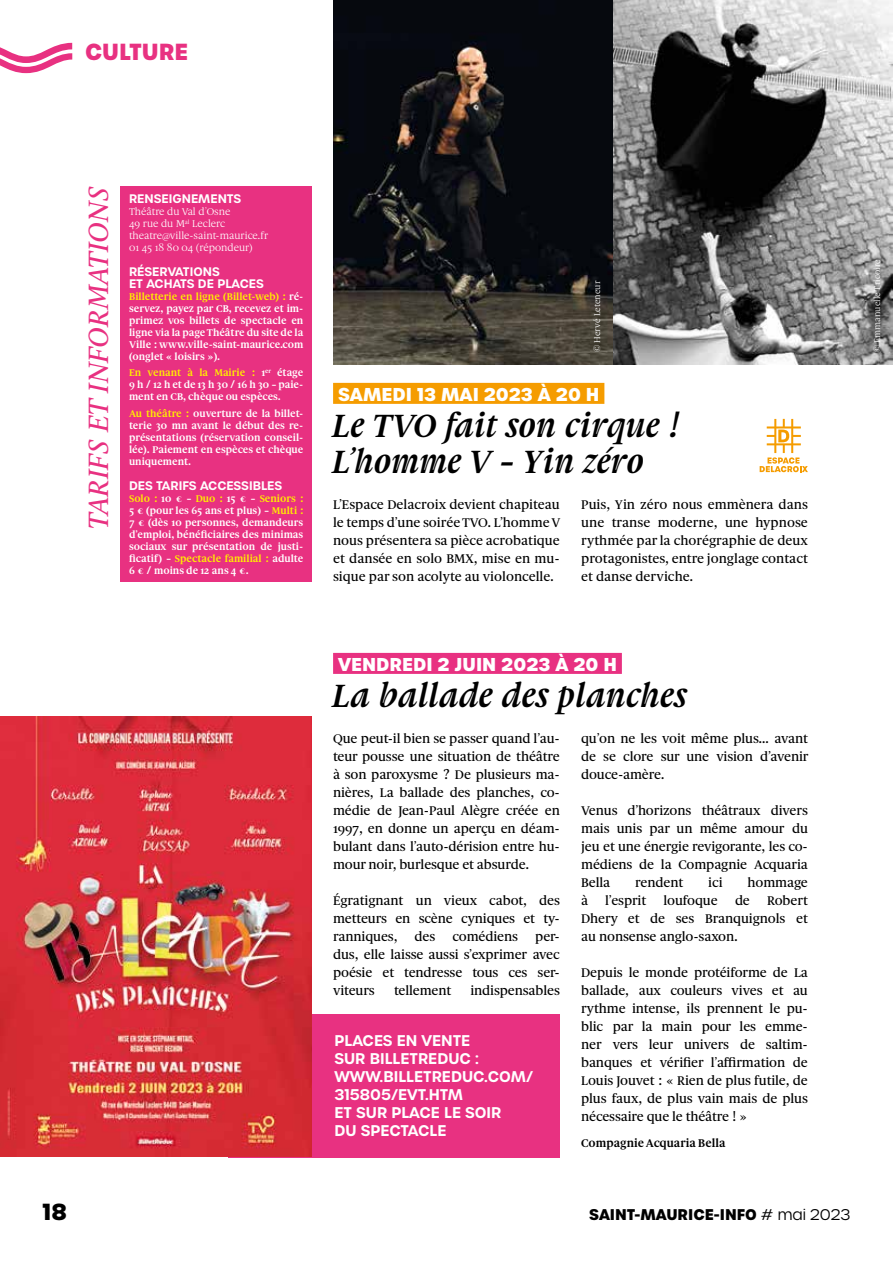
<style>
.page{position:relative;width:893px;height:1263px;background:#fff}
.page>*{position:absolute;margin:0;border:0;box-sizing:border-box;transform-origin:0 0}
.t1{font:italic 700 34.5px/36px "Gauthier FY";color:#000}
.t2{font:italic 500 30px "Gauthier FY";color:#e83181}
.t3{font:700 22.5px "Urbane";color:#e83181}
.t4{font:700 22.5px "Urbane";color:#000}
.t5{font:700 18px "Urbane";color:#fff}
.t6{font:600 15px/18px "Urbane";color:#fff}
.t7{font:700 15px "Urbane";color:#000}
.t8{font:500 13.5px/18px "Gauthier FY";letter-spacing:-.01em;color:#000;text-align:justify}
.t9{font:600 12px/12px "Urbane";color:#fff}
.t10{font:700 12px "Gauthier FY";color:#000}
.t11{font:700 10.5px/12px "Gauthier FY";color:#fff;text-align:justify}
.t12{font:10.5px/12px "Gauthier FY";color:#fff}
.t13{font:9px "Gauthier FY";color:#fff}
.s1{color:#ffed00}
.s2{font-weight:300}
</style>
<div class="page">
<svg style="left:0;top:43px;width:72px;height:30px"></svg>
<div style="left:121px;top:186px;width:191px;height:396px;background:#e83181"></div>
<div style="left:333px;top:383px;width:271px;height:21px;background:#f59c00"></div>
<div style="left:333px;top:653px;width:289px;height:21px;background:#e83181"></div>
<div style="left:228px;top:1014px;width:332px;height:143px;background:#e83181"></div>
<svg style="left:760px;top:419px;width:48px;height:53px"></svg>
<img style="left:333px;top:0;width:560px;height:365px">
<img style="left:0;top:716px;width:312px;height:440px">
<h3 class="t3" style="left:85px;top:36px;width:105px">CULTURE</h3>
<h2 class="t2" style="left:80px;top:529px;width:345px;rotate:-90deg">TARIFS ET INFORMATIONS</h2>
<p class="t9" style="left:129px;top:193px;width:114px">RENSEIGNEMENTS</p>
<p class="t12" style="left:129px;top:206px;width:141px">Théâtre du Val d’Osne<br>49 rue du M<sup>al</sup> Leclerc theatre@ville-saint-maurice.fr<br>01 45 18 80 04 (répondeur)</p>
<p class="t9" style="left:129px;top:266px;width:136px">RÉSERVATIONS<br>ET ACHATS DE PLACES</p>
<p class="t11" style="left:129px;top:291px;width:176px"><span class="s1">Billetterie en ligne (Billet-web) :</span> ré&shy;servez, payez par CB, recevez et im&shy;primez vos billets de spectacle en ligne via la page Théâtre du site de la Ville : www.ville-saint-maurice.com (onglet « loisirs »).</p>
<p class="t11" style="left:129px;top:367px;width:176px"><span class="s1">En venant à la Mairie :</span> 1<sup>er</sup> étage 9 h / 12 h et de 13 h 30 / 16 h 30 – paie&shy;ment en CB, chèque ou espèces.</p>
<p class="t11" style="left:129px;top:407px;width:176px"><span class="s1">Au théâtre :</span> ouverture de la billet&shy;terie 30 mn avant le début des re&shy;présentations (réservation conseil&shy;lée). Paiement en espèces et chèque uniquement.</p>
<p class="t9" style="left:129px;top:479px;width:155px">DES TARIFS ACCESSIBLES</p>
<p class="t11" style="left:129px;top:492px;width:176px"><span class="s1">Solo :</span> 10 € – <span class="s1">Duo :</span> 15 € – <span class="s1">Seniors :<br></span>5 € (pour les 65 ans et plus) – <span class="s1">Multi :<br></span>7 € (dès 10 personnes, demandeurs d’emploi, bénéficiaires des minimas sociaux sur présentation de justi&shy;ficatif) – <span class="s1">Spectacle familial :</span> adulte 6 € / moins de 12 ans 4 €.</p>
<p class="t13" style="left:592px;top:352px;width:73px;rotate:-90deg">© Hervé Leteneur</p>
<h3 class="t5" style="left:338px;top:382px;width:263px">SAMEDI 13 MAI 2023 À 20 H</h3>
<h1 class="t1" style="left:333px;top:407px;width:349px">Le TVO fait son cirque !<br>L’homme V – Yin zéro</h1>
<p class="t8" style="left:333px;top:495px;width:229px">L’Espace Delacroix devient chapiteau le temps d’une soirée TVO. L’homme V nous présentera sa pièce acrobatique et dansée en solo BMX, mise en mu&shy;sique par son acolyte au violoncelle.</p>
<p class="t8" style="left:581px;top:495px;width:228px">Puis, Yin zéro nous emmènera dans une transe moderne, une hypnose rythmée par la chorégraphie de deux protagonistes, entre jonglage contact et danse derviche.</p>
<p class="t13" style="left:872px;top:352px;width:94px;rotate:-90deg">© Emmanuelle Tricoire</p>
<h3 class="t5" style="left:338px;top:652px;width:280px">VENDREDI 2 JUIN 2023 À 20 H</h3>
<h1 class="t1" style="left:333px;top:677px;width:357px">La ballade des planches</h1>
<p class="t8" style="left:333px;top:729px;width:228px">Que peut-il bien se passer quand l’au&shy;teur pousse une situation de théâtre à son paroxysme ? De plusieurs ma&shy;nières, La ballade des planches, co&shy;médie de Jean-Paul Alègre créée en 1997, en donne un aperçu en déam&shy;bulant dans l’auto-dérision entre hu&shy;mour noir, burlesque et absurde.</p>
<p class="t8" style="left:333px;top:891px;width:228px">Égratignant un vieux cabot, des metteurs en scène cyniques et ty&shy;ranniques,</p>
<p class="t8" style="left:581px;top:729px;width:229px">qu’on ne les voit même plus… avant de se clore sur une vision d’avenir douce-amère.</p>
<p class="t8" style="left:581px;top:801px;width:228px">Venus d’horizons théâtraux divers mais unis par un même amour du jeu et une énergie revigorante, les co&shy;médiens de la Compagnie Acquaria Bella</p>
<p class="t8" style="left:635px;top:873px;width:50px">rendent</p>
<p class="t8" style="left:708px;top:873px;width:16px">ici</p>
<p class="t8" style="left:748px;top:873px;width:62px">hommage</p>
<p class="t8" style="left:581px;top:891px;width:9px">à</p>
<p class="t8" style="left:605px;top:891px;width:43px">l’esprit</p>
<p class="t8" style="left:663px;top:891px;width:56px">loufoque</p>
<p class="t8" style="left:735px;top:891px;width:17px">de</p>
<p class="t8" style="left:581px;top:891px;width:228px;text-indent:186px">Robert Dhery et de ses Branquignols et au nonsense anglo-saxon.</p>
<p class="t8" style="left:581px;top:963px;width:228px">Depuis le monde protéiforme de La ballade, aux couleurs vives et au rythme intense, ils prennent le pu&shy;blic par la main pour les emme&shy;ner vers leur univers de saltim&shy;banques et vérifier l’affirmation de Louis Jouvet : « Rien de plus futile, de plus faux, de plus vain mais de plus nécessaire que le théâtre ! »</p>
<p class="t10" style="left:581px;top:1136px;width:146px">Compagnie Acquaria Bella</p>
<p class="t8" style="left:415px;top:927px;width:22px">des</p>
<p class="t8" style="left:453px;top:927px;width:67px">comédiens</p>
<p class="t8" style="left:333px;top:927px;width:228px;text-indent:202px">per&shy;dus, elle laisse aussi s’exprimer avec poésie et tendresse tous ces ser&shy;viteurs</p>
<p class="t8" style="left:394px;top:981px;width:59px">tellement</p>
<p class="t8" style="left:470px;top:981px;width:91px">indispensables</p>
<p class="t6" style="left:334px;top:1032px;width:200px">PLACES EN VENTE<br>SUR BILLETREDUC :<br>WWW.BILLETREDUC.COM/<br>315805/EVT.HTM<br>ET SUR PLACE LE SOIR<br>DU SPECTACLE</p>
<h3 class="t4" style="left:43px;top:1197px;width:26px">18</h3>
<p class="t7" style="left:589px;top:1204px;width:263px">SAINT-MAURICE-INFO <span class="s2"># mai 2023</span></p>
</div>
